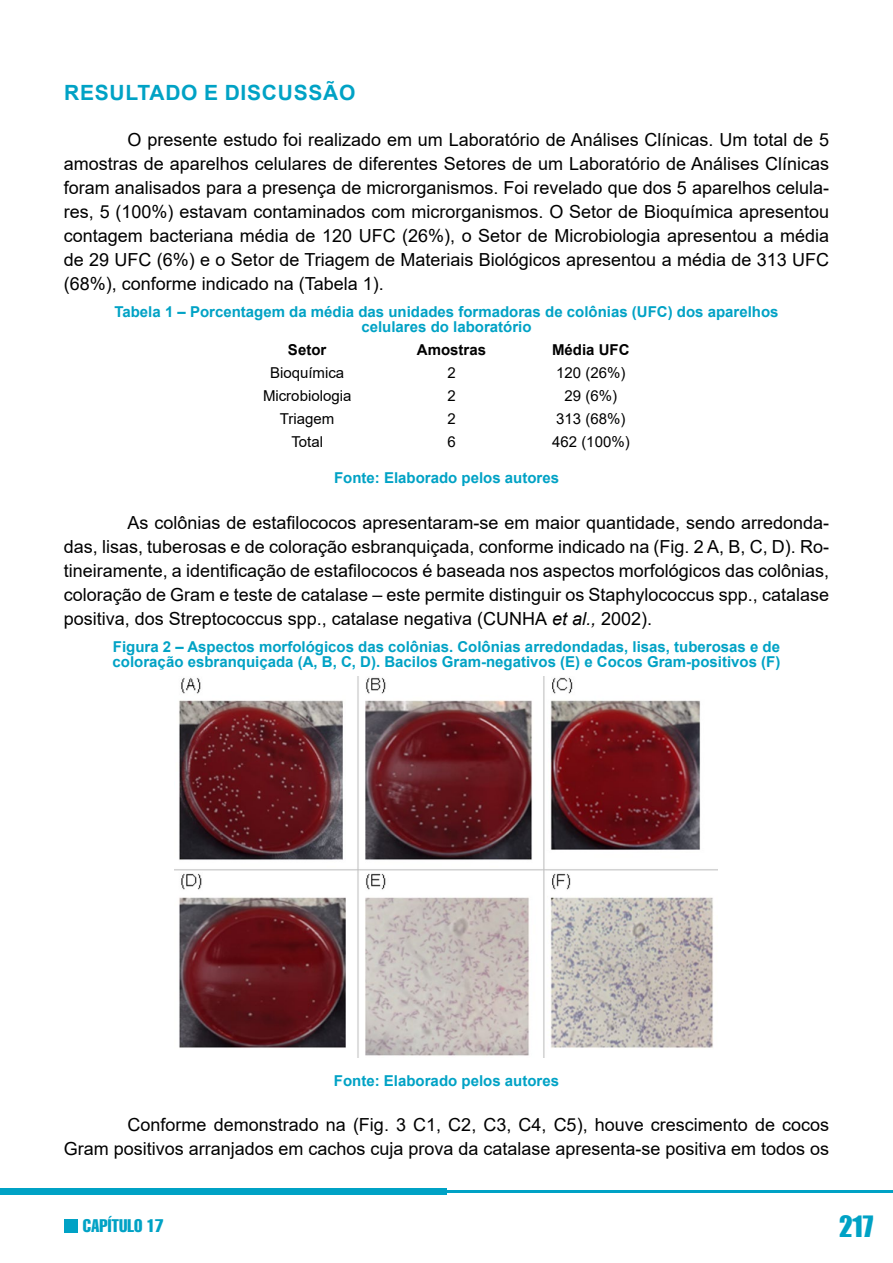
<style>
.page{position:relative;width:893px;height:1263px;background:#fff}
.page>*{position:absolute;margin:0;border:0;box-sizing:border-box;transform-origin:0 0}
.t1{font:27px "Impact";color:#00a2c5}
.t2{font:700 21px "Arial";letter-spacing:.035em;color:#00a2c5}
.t3{font:18px/24px "Arial";color:#000;text-align:justify}
.t4{font:extra-condensed 18px "Helvetica";color:#00a2c5}
.t5{font:700 15px/15px "Arial";color:#00a2c5;text-align:center}
.t6{font:15px "Arial";color:#000}
.t7{font:700 15px "Arial";color:#000}
.s1{font-style:italic}
</style>
<div class="page">
<div style="left:0;top:1188px;width:446px;height:7px;background:#00a2c5"></div>
<hr style="left:446px;top:1191px;width:447px;height:2px;background:#00a2c5">
<div style="left:65px;top:1219px;width:13px;height:14px;background:#00a2c5"></div>
<img style="left:174px;top:676px;width:544px;height:381px">
<p class="t2" style="left:64px;top:78px;width:293px">RESULTADO E DISCUSSÃO</p>
<p class="t3" style="left:64px;top:127px;width:767px;text-indent:64px">O presente estudo foi realizado em um Laboratório de Análises Clínicas. Um total de 5 amostras de aparelhos celulares de diferentes Setores de um Laboratório de Análises Clínicas foram analisados para a presença de microrganismos. Foi revelado que dos 5 aparelhos celula&shy;res, 5 (100%) estavam contaminados com microrganismos. O Setor de Bioquímica apresentou contagem bacteriana média de 120 UFC (26%), o Setor de Microbiologia apresentou a média de 29 UFC (6%) e o Setor de Triagem de Materiais Biológicos apresentou a média de 313 UFC (68%), conforme indicado na (Tabela 1).</p>
<p class="t5" style="left:114px;top:305px;width:666px">Tabela 1 – Porcentagem da média das unidades formadoras de colônias (UFC) dos aparelhos celulares do laboratório</p>
<p class="t7" style="left:288px;top:339px;width:40px">Setor</p>
<p class="t7" style="left:417px;top:339px;width:71px">Amostras</p>
<p class="t7" style="left:552px;top:339px;width:79px">Média UFC</p>
<p class="t6" style="left:270px;top:363px;width:76px">Bioquímica</p>
<p class="t6" style="left:447px;top:363px;width:10px">2</p>
<p class="t6" style="left:556px;top:363px;width:71px">120 (26%)</p>
<p class="t6" style="left:263px;top:386px;width:90px">Microbiologia</p>
<p class="t6" style="left:447px;top:386px;width:10px">2</p>
<p class="t6" style="left:565px;top:386px;width:54px">29 (6%)</p>
<p class="t6" style="left:280px;top:408px;width:56px">Triagem</p>
<p class="t6" style="left:447px;top:408px;width:10px">2</p>
<p class="t6" style="left:556px;top:408px;width:71px">313 (68%)</p>
<p class="t6" style="left:291px;top:431px;width:33px">Total</p>
<p class="t6" style="left:447px;top:431px;width:10px">6</p>
<p class="t6" style="left:552px;top:431px;width:79px">462 (100%)</p>
<p class="t5" style="left:334px;top:471px;width:227px">Fonte: Elaborado pelos autores</p>
<p class="t3" style="left:64px;top:510px;width:767px;text-indent:64px">As colônias de estafilococos apresentaram-se em maior quantidade, sendo arredonda&shy;das, lisas, tuberosas e de coloração esbranquiçada, conforme indicado na (Fig. 2 A, B, C, D). Ro&shy;tineiramente, a identificação de estafilococos é baseada nos aspectos morfológicos das colônias, coloração de Gram e teste de catalase – este permite distinguir os Staphylococcus spp., catalase positiva, dos Streptococcus spp., catalase negativa (CUNHA <span class="s1">et al.,</span> 2002).</p>
<p class="t5" style="left:113px;top:640px;width:669px;text-align:left">Figura 2 – Aspectos morfológicos das colônias. Colônias arredondadas, lisas, tuberosas e de coloração esbranquiçada (A, B, C, D). Bacilos Gram-negativos (E) e Cocos Gram-positivos (F)</p>
<p class="t5" style="left:334px;top:1073px;width:227px">Fonte: Elaborado pelos autores</p>
<p class="t3" style="left:64px;top:1113px;width:767px;text-align:right">Conforme demonstrado na (Fig. 3 C1, C2, C3, C4, C5), houve crescimento de cocos<br>Gram positivos arranjados em cachos cuja prova da catalase apresenta-se positiva em todos os</p>
<p class="t4" style="left:83px;top:1214px;width:82px">CAPÍTULO 17</p>
<h1 class="t1" style="left:839px;top:1206px;width:36px">217</h1>
</div>
